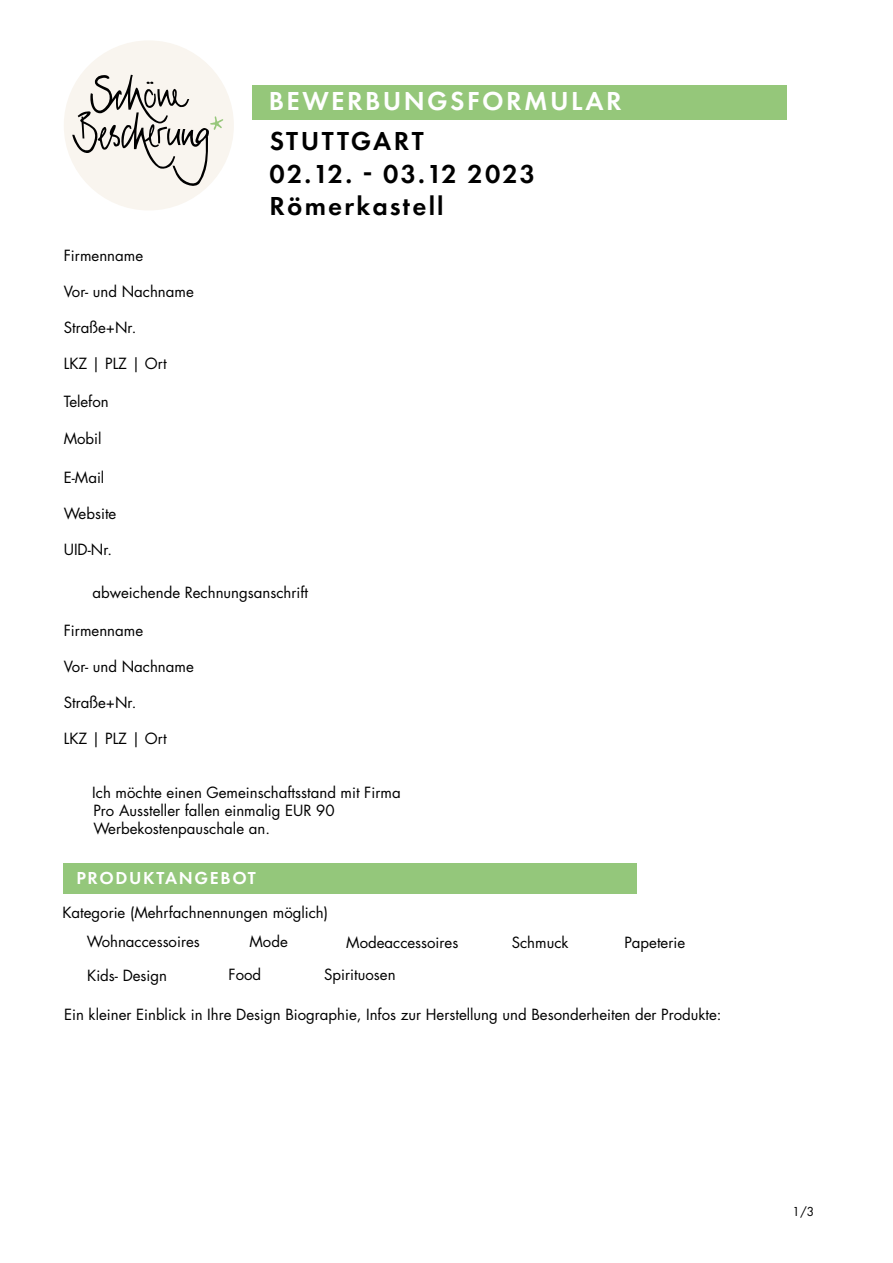
<style>
.page{position:relative;width:893px;height:1263px;background:#fff}
.page>*{position:absolute;margin:0;border:0;box-sizing:border-box;transform-origin:0 0}
.t1{font:600 27px/32.4px "Futura PT";letter-spacing:.08em;color:#000}
.t2{font:600 27px "Futura PT";letter-spacing:.09em;color:#fff}
.t3{font:600 18px "Futura PT";letter-spacing:.09em;color:#fff}
.t4{font:15px/18px "Futura";color:#000}
.t5{font:12px "Futura";color:#000}
</style>
<div class="page">
<div style="left:252px;top:85px;width:535px;height:34px;background:#95c77a"></div>
<div style="left:64px;top:40px;width:170px;height:170px;background:#f9f5ef;border-radius:50%"></div>
<svg style="left:72px;top:75px;width:151px;height:111px"></svg>
<div style="left:64px;top:863px;width:573px;height:30px;background:#94c77b"></div>
<h1 class="t2" style="left:269px;top:84px;width:354px">BEWERBUNGSFORMULAR</h1>
<p class="t4" style="left:64px;top:247px;width:81px">Firmenname</p>
<p class="t4" style="left:64px;top:283px;width:132px">Vor- und Nachname</p>
<p class="t4" style="left:64px;top:319px;width:74px">Straße+Nr.</p>
<p class="t4" style="left:64px;top:355px;width:104px">LKZ | PLZ | Ort</p>
<p class="t4" style="left:64px;top:392px;width:46px">Telefon</p>
<p class="t4" style="left:64px;top:430px;width:39px">Mobil</p>
<p class="t4" style="left:64px;top:469px;width:42px">E-Mail</p>
<p class="t4" style="left:64px;top:505px;width:54px">Website</p>
<p class="t4" style="left:64px;top:541px;width:50px">UID-Nr.</p>
<h1 class="t1" style="left:270px;top:125px;width:267px">STUTTGART<br>02.12. - 03.12 2023<br>Römerkastell</h1>
<p class="t4" style="left:92px;top:584px;width:217px">abweichende Rechnungsanschrift</p>
<p class="t4" style="left:64px;top:622px;width:81px">Firmenname</p>
<p class="t4" style="left:64px;top:658px;width:132px">Vor- und Nachname</p>
<p class="t4" style="left:64px;top:694px;width:74px">Straße+Nr.</p>
<p class="t4" style="left:64px;top:730px;width:104px">LKZ | PLZ | Ort</p>
<p class="t4" style="left:92px;top:784px;width:310px">Ich möchte einen Gemeinschaftsstand mit Firma<br>Pro Aussteller fallen einmalig EUR 90<br>Werbekostenpauschale an.</p>
<p class="t3" style="left:76px;top:867px;width:181px">PRODUKTANGEBOT</p>
<p class="t4" style="left:62px;top:904px;width:267px">Kategorie (Mehrfachnennungen möglich)</p>
<p class="t4" style="left:87px;top:933px;width:114px">Wohnaccessoires</p>
<p class="t4" style="left:249px;top:933px;width:40px">Mode</p>
<p class="t4" style="left:346px;top:933px;width:114px">Modeaccessoires</p>
<p class="t4" style="left:512px;top:933px;width:58px">Schmuck</p>
<p class="t4" style="left:624px;top:933px;width:62px">Papeterie</p>
<p class="t4" style="left:87px;top:966px;width:81px">Kids- Design</p>
<p class="t4" style="left:229px;top:965px;width:34px">Food</p>
<p class="t4" style="left:324px;top:965px;width:73px">Spirituosen</p>
<p class="t4" style="left:64px;top:1005px;width:659px">Ein kleiner Einblick in Ihre Design Biographie, Infos zur Herstellung und Besonderheiten der Produkte:</p>
<p class="t5" style="left:793px;top:1204px;width:23px">1/3</p>
</div>
